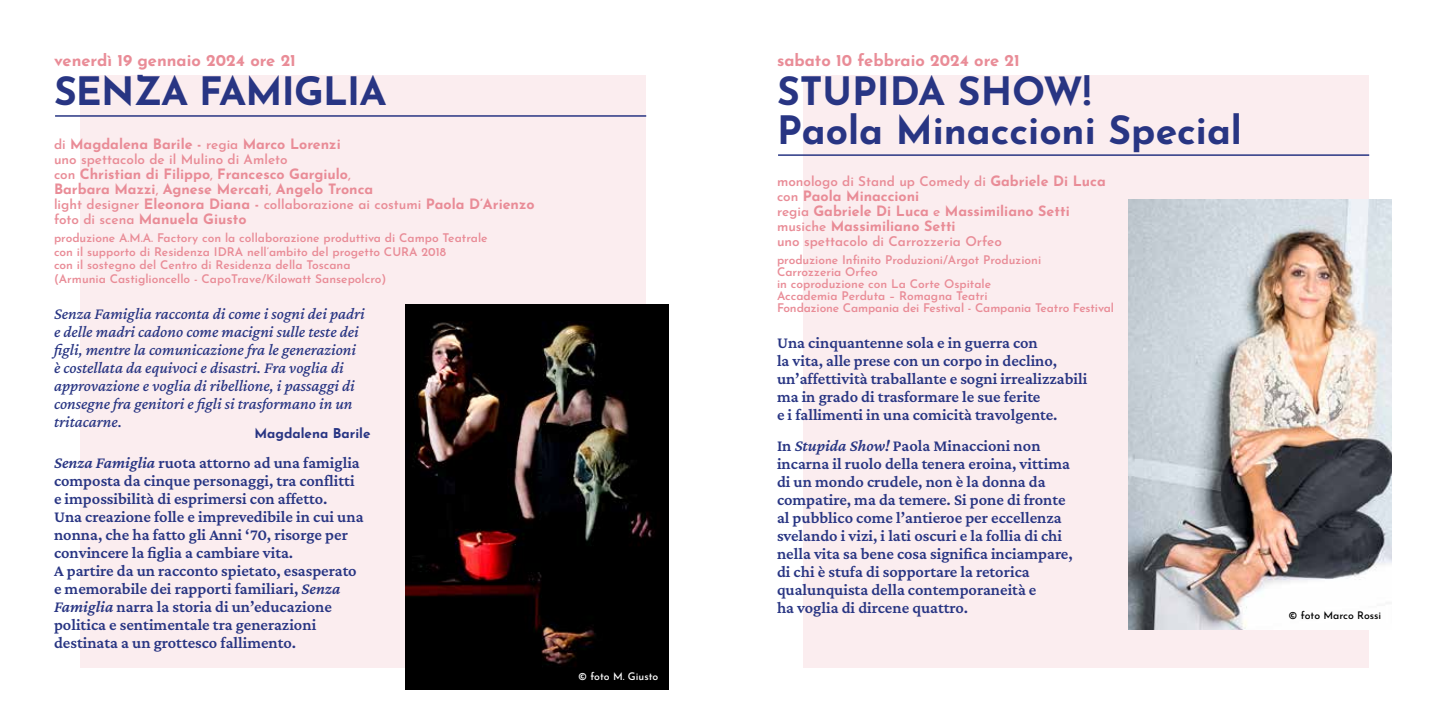
<style>
.page{position:relative;width:1446px;height:723px;background:#fff}
.page>*{position:absolute;margin:0;border:0;box-sizing:border-box;transform-origin:0 0}
.t1{font:700 39px/39px "Josefin Sans";color:#283583}
.t2{font:700 39px "Josefin Sans";letter-spacing:-.02em;color:#283583}
.t3{font:600 16.5px/18px "Crimson Pro";color:#283583}
.t4{font:italic 500 16.5px/18px "Crimson Pro";color:#283583}
.t5{font:700 16.5px "Josefin Sans";color:#e98c97}
.t6{font:700 14.25px/15px "Josefin Sans";color:#e98c97}
.t7{font:600 13.5px "Josefin Sans";color:#e98c97}
.t8{font:700 13.5px "Josefin Sans";color:#283583}
.t9{font:600 12px/12px "Josefin Sans";color:#e98c97}
.t10{font:500 10.5px "Josefin Sans";color:#000}
.t11{font:500 10.5px "Josefin Sans";color:#fff}
.s1{font-weight:600;font-size:13.5px}
.s2{font-weight:700;font-size:14.25px}
.s3{font-style:italic}
</style>
<div class="page">
<div style="left:803px;top:75px;width:565px;height:593px;background:#fbedef"></div>
<hr style="left:778px;top:154px;width:591px;height:2px;background:#283583">
<div style="left:80px;top:75px;width:565px;height:593px;background:#fbedef"></div>
<hr style="left:55px;top:115px;width:591px;height:2px;background:#283583">
<img style="left:405px;top:304px;width:264px;height:385px">
<img style="left:1128px;top:199px;width:264px;height:430px">
<p class="t5" style="left:54px;top:48px;width:243px">venerdì 19 gennaio 2024 ore 21</p>
<h1 class="t2" style="left:54px;top:63px;width:334px">SENZA FAMIGLIA</h1>
<p class="t6" style="left:54px;top:136px;width:288px"><span class="s1">di</span> Magdalena Barile - <span class="s1">regia</span> Marco Lorenzi</p>
<p class="t7" style="left:54px;top:150px;width:235px">uno spettacolo de il Mulino di Amleto</p>
<p class="t6" style="left:54px;top:166px;width:321px"><span class="s1">con</span> Christian di Filippo<span class="s1">,</span> Francesco Gargiulo<span class="s1">,<br></span>Barbara Mazzi<span class="s1">,</span> Agnese Mercati<span class="s1">,</span> Angelo Tronca</p>
<p class="t7" style="left:54px;top:195px;width:482px">light designer <span class="s2">Eleonora Diana -</span> collaborazione ai costumi <span class="s2">Paola D’Arienzo</span></p>
<p class="t6" style="left:54px;top:211px;width:194px"><span class="s1">foto di scena</span> Manuela Giusto</p>
<p class="t9" style="left:54px;top:230px;width:435px;line-height:13.5px">produzione A.M.A. Factory con la collaborazione produttiva di Campo Teatrale con il supporto di Residenza IDRA nell’ambito del progetto CURA 2018<br>con il sostegno del Centro di Residenza della Toscana<br>(Armunia Castiglioncello - CapoTrave/Kilowatt Sansepolcro)</p>
<p class="t4" style="left:54px;top:304px;width:312px">Senza Famiglia racconta di come i sogni dei padri e delle madri cadono come macigni sulle teste dei figli, mentre la comunicazione fra le generazioni è costellata da equivoci e disastri. Fra voglia di approvazione e voglia di ribellione, i passaggi di consegne fra genitori e figli si trasformano in un tritacarne.</p>
<p class="t8" style="left:254px;top:423px;width:118px">Magdalena Barile</p>
<p class="t3" style="left:54px;top:454px;width:311px"><span class="s3">Senza Famiglia</span> ruota attorno ad una famiglia composta da cinque personaggi, tra conflitti e impossibilità di esprimersi con affetto.<br>Una creazione folle e imprevedibile in cui una nonna, che ha fatto gli Anni ‘70, risorge per convincere la figlia a cambiare vita.<br>A partire da un racconto spietato, esasperato e memorabile dei rapporti familiari, <span class="s3">Senza Famiglia</span> narra la storia di un’educazione politica e sentimentale tra generazioni destinata a un grottesco fallimento.</p>
<p class="t11" style="left:578px;top:668px;width:82px">© foto M. Giusto</p>
<p class="t5" style="left:777px;top:48px;width:244px">sabato 10 febbraio 2024 ore 21</p>
<h1 class="t1" style="left:777px;top:69px;width:466px">STUPIDA SHOW!<br>Paola Minaccioni Special</h1>
<p class="t7" style="left:777px;top:171px;width:330px">monologo di Stand up Comedy di <span class="s2">Gabriele Di Luca</span></p>
<p class="t6" style="left:777px;top:188px;width:294px"><span class="s1">con</span> Paola Minaccioni<br><span class="s1">regia</span> Gabriele Di Luca <span class="s1">e</span> Massimiliano Setti <span class="s1">musiche</span> Massimiliano Setti</p>
<p class="t7" style="left:777px;top:231px;width:226px">uno spettacolo di Carrozzeria Orfeo</p>
<p class="t9" style="left:777px;top:253px;width:338px">produzione Infinito Produzioni/Argot Produzioni<br>Carrozzeria Orfeo<br>in coproduzione con La Corte Ospitale<br>Accademia Perduta – Romagna Teatri<br>Fondazione Campania dei Festival - Campania Teatro Festival</p>
<p class="t3" style="left:777px;top:334px;width:312px">Una cinquantenne sola e in guerra con<br>la vita, alle prese con un corpo in declino, un’affettività traballante e sogni irrealizzabili ma in grado di trasformare le sue ferite<br>e i fallimenti in una comicità travolgente.</p>
<p class="t3" style="left:777px;top:436px;width:297px">In <span class="s3">Stupida Show!</span> Paola Minaccioni non incarna il ruolo della tenera eroina, vittima di un mondo crudele, non è la donna da compatire, ma da temere. Si pone di fronte al pubblico come l’antieroe per eccellenza svelando i vizi, i lati oscuri e la follia di chi nella vita sa bene cosa significa inciampare, di chi è stufa di sopportare la retorica qualunquista della contemporaneità e<br>ha voglia di dircene quattro.</p>
<p class="t10" style="left:1288px;top:607px;width:94px">© foto Marco Rossi</p>
</div>
